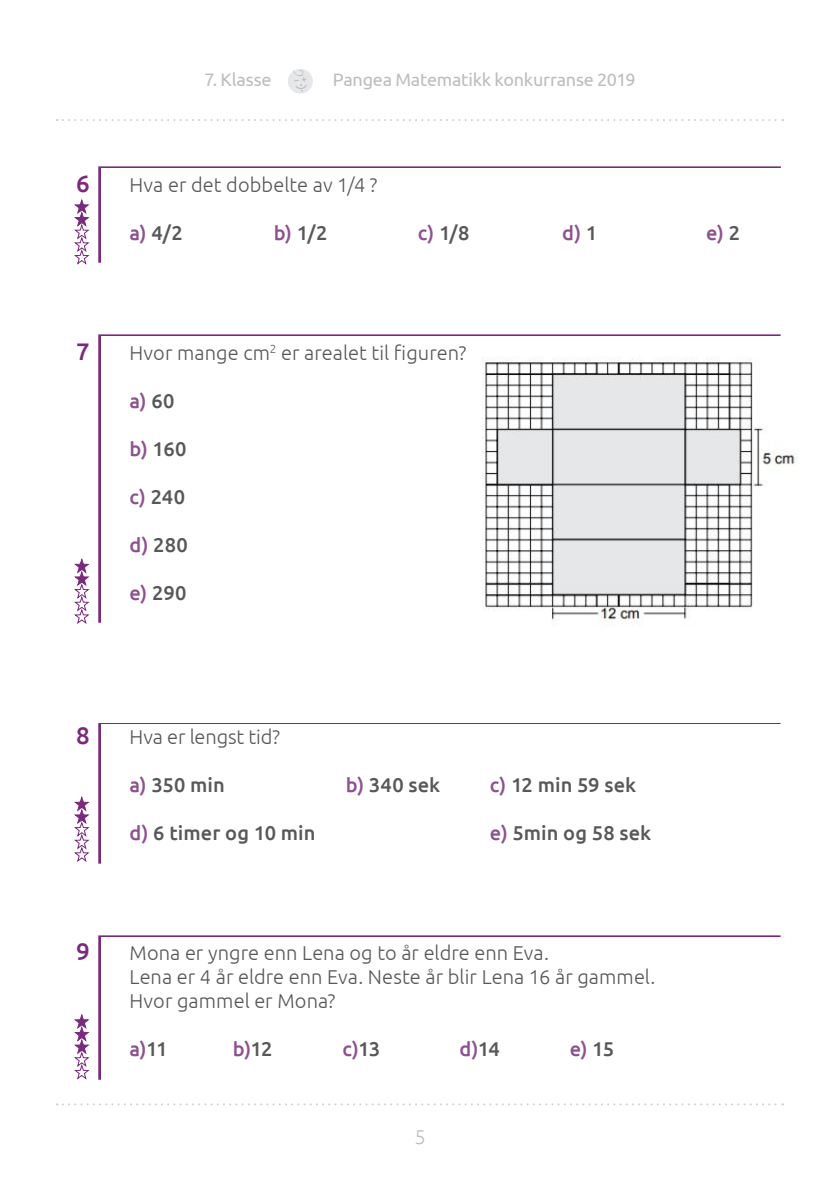
<style>
.page{position:relative;width:840px;height:1191px;background:#fff}
.page>*{position:absolute;margin:0;border:0;box-sizing:border-box;transform-origin:0 0}
.t1{font:500 24px "Ubuntu";color:#7a2a7e}
.t2{font:300 20px/24px "Ubuntu";letter-spacing:.005em;color:#57585a}
.t3{font:500 20px "Ubuntu";letter-spacing:.005em;color:#57585a}
.t4{font:500 20px "Ubuntu";letter-spacing:-.04em;color:#8d5190}
.t5{font:300 20px "Ubuntu";color:#bcbdc0}
.t6{font:18px "Ubuntu";letter-spacing:-.01em;color:#bcbdc0}
.s1{color:#8d5190}
.s2{color:#57585a}
</style>
<div class="page">
<svg style="left:57px;top:1103px;width:725px;height:2px"></svg>
<svg style="left:57px;top:119px;width:725px;height:2px"></svg>
<div style="left:288px;top:69px;width:25px;height:25px;background:#e6e7e9;border-radius:50%"></div>
<svg style="left:293px;top:69px;width:14px;height:23px"></svg>
<div style="left:98px;top:166px;width:682px;height:96px;background:#7a2a7e"></div>
<div style="left:101px;top:168px;width:681px;height:96px;background:#fff"></div>
<svg style="left:74px;top:199px;width:15px;height:66px"></svg>
<svg style="left:74px;top:559px;width:15px;height:65px"></svg>
<svg style="left:74px;top:797px;width:15px;height:65px"></svg>
<svg style="left:74px;top:1014px;width:15px;height:65px"></svg>
<img style="left:482px;top:357px;width:316px;height:269px">
<p class="t1" style="left:76px;top:168px;width:15px">6</p>
<p class="t1" style="left:76px;top:336px;width:15px">7</p>
<p class="t6" style="left:204px;top:69px;width:69px">7. Klasse</p>
<p class="t6" style="left:301px;top:69px;width:336px">• Pangea Matematikk konkurranse 2019</p>
<p class="t2" style="left:129px;top:172px;width:249px">Hva er det dobbelte av 1/4 ?</p>
<p class="t3" style="left:129px;top:220px;width:55px"><span class="s1">a)</span> 4/2</p>
<p class="t3" style="left:273px;top:220px;width:55px"><span class="s1">b)</span> 1/2</p>
<p class="t3" style="left:417px;top:220px;width:53px"><span class="s1">c)</span> 1/8</p>
<p class="t4" style="left:561px;top:220px;width:37px">d) <span class="s2">1</span></p>
<p class="t4" style="left:705px;top:220px;width:35px">e) <span class="s2">2</span></p>
<p class="t2" style="left:129px;top:340px;width:338px">Hvor mange cm<sup>2</sup> er arealet til figuren?</p>
<p class="t4" style="left:129px;top:388px;width:46px">a) <span class="s2">60</span></p>
<p class="t3" style="left:129px;top:436px;width:58px"><span class="s1">b)</span> 160</p>
<p class="t3" style="left:129px;top:484px;width:57px"><span class="s1">c)</span> 240</p>
<p class="t3" style="left:129px;top:532px;width:60px"><span class="s1">d)</span> 280</p>
<p class="t3" style="left:129px;top:580px;width:59px"><span class="s1">e)</span> 290</p>
<p class="t1" style="left:76px;top:720px;width:15px">8</p>
<p class="t1" style="left:76px;top:936px;width:15px">9</p>
<p class="t2" style="left:129px;top:724px;width:152px">Hva er lengst tid?</p>
<p class="t3" style="left:129px;top:772px;width:97px"><span class="s1">a)</span> 350 min</p>
<p class="t3" style="left:345px;top:772px;width:96px"><span class="s1">b)</span> 340 sek</p>
<p class="t3" style="left:489px;top:772px;width:148px"><span class="s1">c)</span> 12 min 59 sek</p>
<p class="t3" style="left:129px;top:820px;width:187px"><span class="s1">d)</span> 6 timer og 10 min</p>
<p class="t3" style="left:489px;top:820px;width:163px"><span class="s1">e)</span> 5min og 58 sek</p>
<p class="t2" style="left:129px;top:940px;width:527px">Mona er yngre enn Lena og to år eldre enn Eva.<br>Lena er 4 år eldre enn Eva. Neste år blir Lena 16 år gammel.</p>
<p class="t2" style="left:129px;top:988px;width:207px">Hvor gammel er Mona?</p>
<p class="t4" style="left:129px;top:1036px;width:39px">a)<span class="s2">11</span></p>
<p class="t4" style="left:233px;top:1036px;width:41px">b)<span class="s2">12</span></p>
<p class="t4" style="left:342px;top:1036px;width:39px">c)<span class="s2">13</span></p>
<p class="t4" style="left:459px;top:1036px;width:42px">d)<span class="s2">14</span></p>
<p class="t4" style="left:569px;top:1036px;width:46px">e) <span class="s2">15</span></p>
<p class="t5" style="left:414px;top:1124px;width:13px">5</p>
</div>
